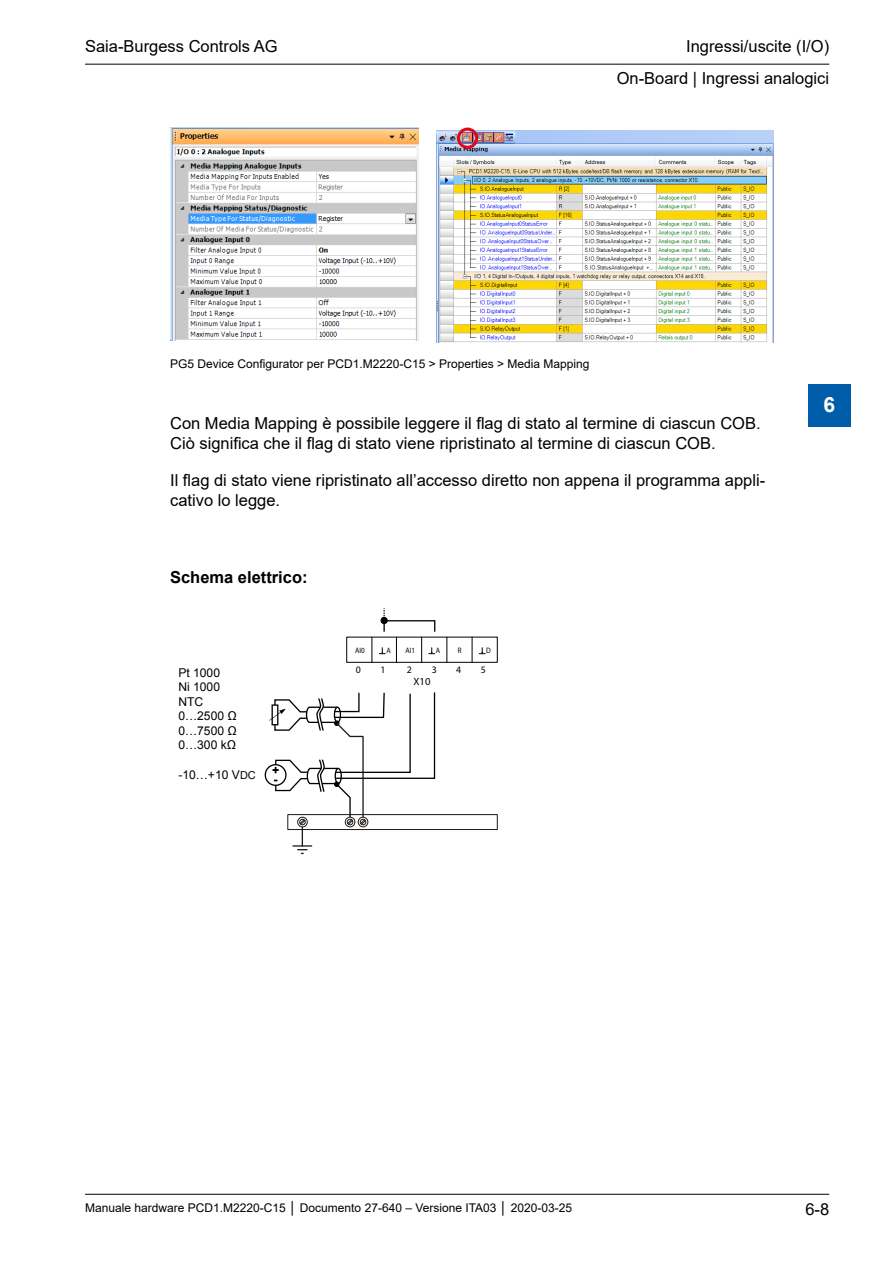
<style>
.page{position:relative;width:893px;height:1263px;background:#fff}
.page>*{position:absolute;margin:0;border:0;box-sizing:border-box;transform-origin:0 0}
.t1{font:700 21px "Arial";color:#fff}
.Fliesstext{font:16.5px/19.8px "Arial";color:#000}
.Fliesstext_Ueberschr{font:700 16.5px "Arial";color:#000}
.t2{font:12.15px/14.5px "Arial";color:#000}
.Bildbeschriftung{font:12px "Arial";color:#000}
.t3{font:10.65px "Myriad Pro";color:#000}
.t4{font:10.2px "Myriad Pro";color:#000}
.t5{font:9.9px "Myriad Pro";color:#000}
.t6{font:7.95px "Myriad Pro";color:#000;scale:.89 1}
.s1{font-size:10.95px}
</style>
<div class="page">
<hr style="left:85px;top:64px;width:744px;height:1px;background:#000">
<hr style="left:85px;top:1194px;width:744px;height:1px;background:#000">
<div style="left:808px;top:384px;width:42px;height:42px;background:#005da9"></div>
<img style="left:170px;top:128px;width:249px;height:212px">
<img style="left:437px;top:130px;width:336px;height:213px">
<div style="left:457px;top:128px;width:21px;height:21px;border:3px solid #e30613;border-radius:50%"></div>
<div style="left:265px;top:764px;width:22px;height:22px;border:1px solid #000;border-radius:50%"></div>
<div style="left:383px;top:620px;width:52px;height:12px;background:#fff;border:1px solid #000"></div>
<svg style="left:383px;top:608px;width:2px;height:9px"></svg>
<div style="left:381px;top:617px;width:6px;height:7px;background:#000;border-radius:50%"></div>
<div style="left:381px;top:617px;width:7px;height:7px;border:1px solid #000;border-radius:50%"></div>
<div style="left:287px;top:814px;width:211px;height:16px;border:1px solid #1f1a16"></div>
<svg style="left:269px;top:692px;width:167px;height:162px"></svg>
<div style="left:346px;top:637px;width:152px;height:26px;border:1px solid #000"></div>
<svg style="left:371px;top:637px;width:1px;height:25px"></svg>
<svg style="left:421px;top:637px;width:1px;height:25px"></svg>
<svg style="left:446px;top:637px;width:1px;height:25px"></svg>
<svg style="left:472px;top:637px;width:1px;height:25px"></svg>
<svg style="left:379px;top:637px;width:18px;height:25px"></svg>
<svg style="left:429px;top:648px;width:7px;height:6px"></svg>
<svg style="left:479px;top:647px;width:7px;height:7px"></svg>
<p class="Fliesstext" style="left:85px;top:37px;width:194px">Saia-Burgess Controls AG</p>
<p class="Fliesstext" style="left:686px;top:37px;width:145px">Ingressi/uscite (I/O)</p>
<p class="Fliesstext" style="left:617px;top:68px;width:214px">On-Board | Ingressi analogici</p>
<p class="Bildbeschriftung" style="left:170px;top:356px;width:421px">PG5 Device Configurator per PCD1.M2220-C15 &gt; Properties &gt; Media Mapping</p>
<p class="t1" style="left:823px;top:390px;width:13px">6</p>
<p class="Fliesstext" style="left:170px;top:413px;width:592px">Con Media Mapping è possibile leggere il flag di stato al termine di ciascun COB.<br>Ciò significa che il flag di stato viene ripristinato al termine di ciascun COB.</p>
<p class="Fliesstext" style="left:170px;top:470px;width:597px">Il flag di stato viene ripristinato all’accesso diretto non appena il programma appli&shy;cativo lo legge.</p>
<p class="Fliesstext_Ueberschr" style="left:170px;top:565px;width:139px">Schema elettrico:</p>
<p class="t2" style="left:178px;top:665px;width:60px">Pt 1000<br>Ni 1000<br>NTC<br>0…2500 Ω<br>0…7500 Ω<br>0…300 kΩ</p>
<p class="t2" style="left:178px;top:767px;width:79px">-10…+10 V<span class="s1">DC</span></p>
<p class="t4" style="left:273px;top:763px;width:8px">+</p>
<p class="t6" style="left:355px;top:645px;width:12px">AI0</p>
<p class="t6" style="left:405px;top:645px;width:12px">AI1</p>
<p class="t6" style="left:458px;top:645px;width:6px">R</p>
<p class="t5" style="left:356px;top:664px;width:7px">0</p>
<p class="t5" style="left:381px;top:664px;width:7px">1</p>
<p class="t5" style="left:407px;top:664px;width:7px">2</p>
<p class="t5" style="left:432px;top:664px;width:7px">3</p>
<p class="t5" style="left:456px;top:664px;width:7px">4</p>
<p class="t5" style="left:481px;top:664px;width:7px">5</p>
<p class="t3" style="left:414px;top:675px;width:18px">X10</p>
<p class="Bildbeschriftung" style="left:85px;top:1200px;width:489px">Manuale hardware PCD1.M2220-C15 │ Documento 27-640 – Versione ITA03 │ 2020-03-25</p>
<p class="Fliesstext" style="left:805px;top:1200px;width:25px">6-8</p>
</div>
